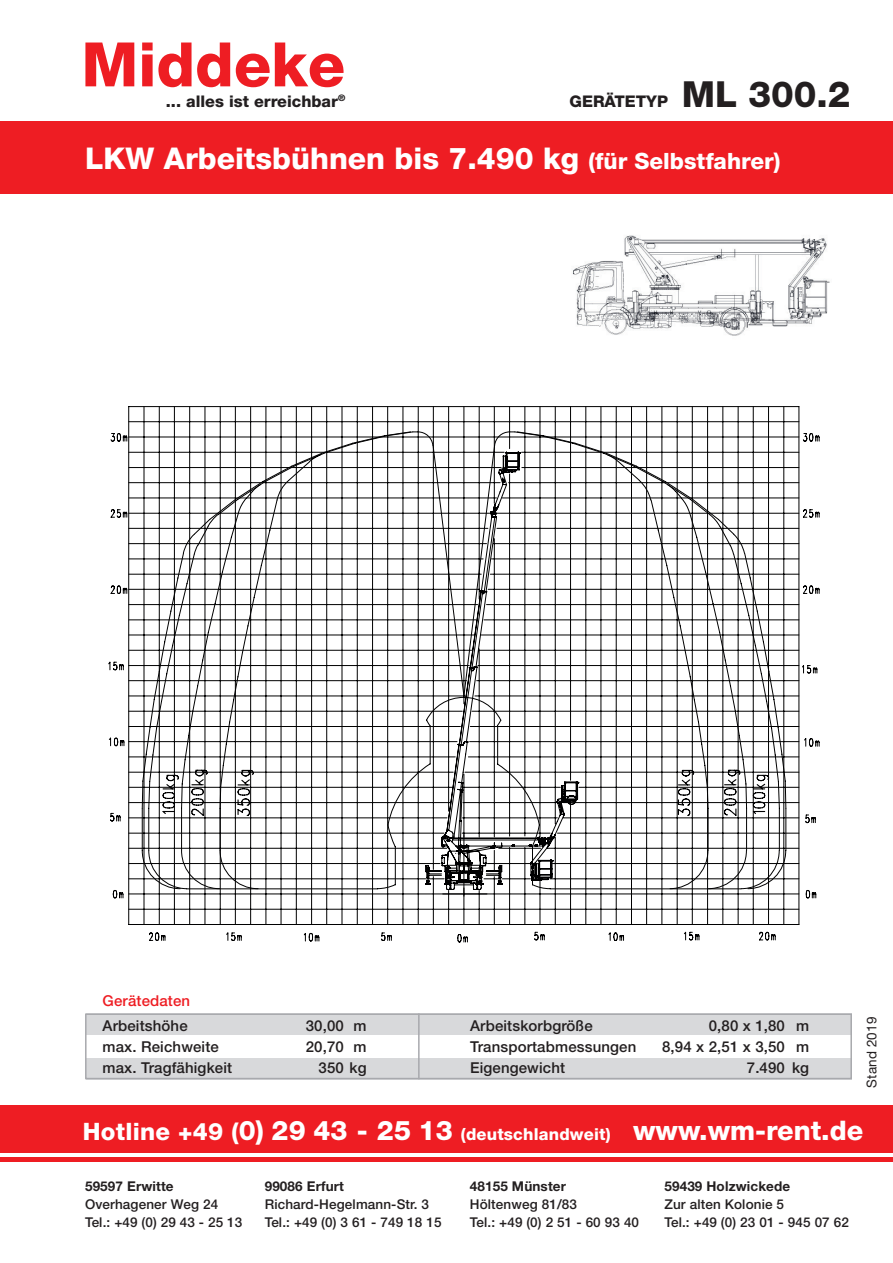
<style>
.page{position:relative;width:893px;height:1263px;background:#fff}
.page>*{position:absolute;margin:0;border:0;box-sizing:border-box;transform-origin:0 0}
.t1{font:800 61.35px "Helvetica Neue LT Std";color:#ee1d23}
.t2{font:800 36px "Helvetica Neue LT Std";color:#231f20}
.t3{font:800 30px "Helvetica Neue LT Std";color:#fff}
.t4{font:800 27px "Helvetica Neue LT Std";color:#fff}
.t5{font:800 16.05px "Helvetica Neue LT Std";color:#231f20}
.t6{font:500 15px "Helvetica Neue LT Std";letter-spacing:.01em;color:#231f20}
.t7{font:500 15px "Helvetica Neue LT Std";letter-spacing:.01em;color:#ee1d23}
.t8{font:500 13.5px/18px "Helvetica Neue LT Std";letter-spacing:.01em;color:#231f20}
.t9{font:700 13.5px "Helvetica Neue LT Std";letter-spacing:.01em;color:#231f20}
.t10{font:13.5px "Helvetica Neue LT Std";letter-spacing:.01em;color:#231f20}
.s1{font-size:22.5px}
.s2{font-size:24px}
.s3{font-size:16.5px}
</style>
<div class="page">
<div style="left:86px;top:1013px;width:765px;height:22px;background:#d8d9db"></div>
<div style="left:86px;top:1058px;width:765px;height:21px;background:#d8d9db"></div>
<div style="left:85px;top:1013px;width:767px;height:66px;border:2px solid #a8a9ad"></div>
<hr style="left:418px;top:1013px;width:2px;height:66px;background:#a8a9ad">
<div style="left:0;top:121px;width:893px;height:72px;background:#ee1d23"></div>
<div style="left:0;top:1157px;width:893px;height:5px;background:#ee1d23"></div>
<div style="left:0;top:1106px;width:893px;height:47px;background:#ee1d23"></div>
<img style="left:573px;top:235px;width:257px;height:101px">
<svg style="left:108px;top:433px;width:712px;height:508px"></svg>
<svg style="left:128px;top:406px;width:671px;height:519px"></svg>
<svg style="left:412px;top:431px;width:368px;height:459px"></svg>
<svg style="left:494px;top:431px;width:292px;height:458px"></svg>
<svg style="left:142px;top:431px;width:323px;height:458px"></svg>
<h1 class="t1" style="left:81px;top:28px;width:265px">Middeke</h1>
<p class="t5" style="left:166px;top:92px;width:181px">... alles ist erreichbar<sup>®</sup></p>
<p class="t5" style="left:569px;top:92px;width:100px">GERÄTETYP</p>
<h2 class="t2" style="left:682px;top:73px;width:170px">ML 300.2</h2>
<h3 class="t3" style="left:85px;top:140px;width:697px">LKW Arbeitsbühnen bis 7.490 kg <span class="s1">(für Selbstfahrer)</span></h3>
<p class="t7" style="left:103px;top:991px;width:89px">Gerätedaten</p>
<p class="t6" style="left:103px;top:1017px;width:87px">Arbeitshöhe</p>
<p class="t6" style="left:306px;top:1017px;width:62px">30,00 m</p>
<p class="t6" style="left:103px;top:1038px;width:118px">max. Reichweite</p>
<p class="t6" style="left:306px;top:1038px;width:62px">20,70 m</p>
<p class="t6" style="left:103px;top:1059px;width:131px">max. Tragfähigkeit</p>
<p class="t6" style="left:319px;top:1059px;width:49px">350 kg</p>
<p class="t6" style="left:470px;top:1017px;width:124px">Arbeitskorbgröße</p>
<p class="t6" style="left:709px;top:1017px;width:102px">0,80 x 1,80 m</p>
<p class="t6" style="left:470px;top:1038px;width:168px">Transportabmessungen</p>
<p class="t6" style="left:662px;top:1038px;width:149px">8,94 x 2,51 x 3,50 m</p>
<p class="t6" style="left:470px;top:1059px;width:97px">Eigengewicht</p>
<p class="t6" style="left:747px;top:1059px;width:64px">7.490 kg</p>
<p class="t10" style="left:864px;top:1087px;width:72px;rotate:-90deg">Stand 2019</p>
<h3 class="t4" style="left:83px;top:1114px;width:782px"><span class="s2">Hotline +49 (</span>0) 29 43 - 25 13 <span class="s3">(deutschlandweit)</span> www.wm-rent.de</h3>
<p class="t9" style="left:85px;top:1177px;width:90px">59597 Erwitte</p>
<p class="t8" style="left:85px;top:1195px;width:159px">Overhagener Weg 24<br>Tel.: +49 (0) 29 43 - 25 13</p>
<p class="t9" style="left:265px;top:1177px;width:81px">99086 Erfurt</p>
<p class="t8" style="left:265px;top:1195px;width:178px">Richard-Hegelmann-Str. 3<br>Tel.: +49 (0) 3 61 - 749 18 15</p>
<p class="t9" style="left:470px;top:1177px;width:98px">48155 Münster</p>
<p class="t8" style="left:470px;top:1195px;width:171px">Höltenweg 81/83<br>Tel.: +49 (0) 2 51 - 60 93 40</p>
<p class="t9" style="left:664px;top:1177px;width:127px">59439 Holzwickede</p>
<p class="t8" style="left:664px;top:1195px;width:186px">Zur alten Kolonie 5<br>Tel.: +49 (0) 23 01 - 945 07 62</p>
</div>
